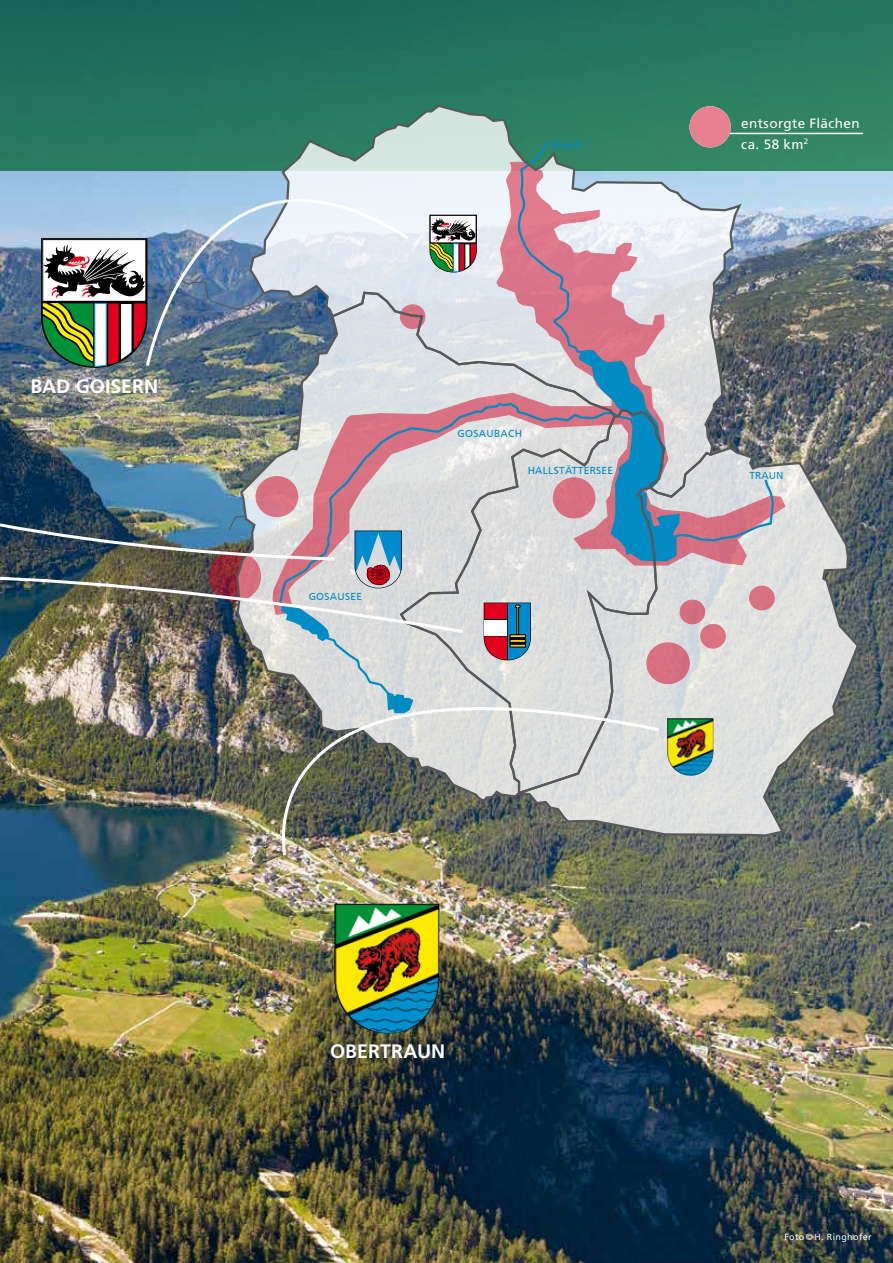
<style>
.page{position:relative;width:893px;height:1263px;background:#fff}
.page>*{position:absolute;margin:0;border:0;box-sizing:border-box;transform-origin:0 0}
.t1{font:700 19.5px "Frutiger LT Std";color:#fff}
.t2{font:13.5px/21px "Frutiger LT Std";letter-spacing:.03em;color:#fff}
.t3{font:10.2px "Frutiger CE";letter-spacing:.03em;color:#008bc3}
.t4{font:9px "Frutiger LT Std";letter-spacing:.04em;color:#fff}
</style>
<div class="page">
<img style="left:0;top:171px;width:893px;height:1092px">
<div style="left:0;top:0;width:893px;height:171px;background:linear-gradient(to right,#1d6b5b,#297e62)"></div>
<svg style="left:662px;top:445px;width:198px;height:393px;background:#b8b7b7"></svg>
<svg style="left:248px;top:103px;width:494px;height:365px;background:#cecdd0"></svg>
<svg style="left:779px;top:830px;width:11px;height:12px"></svg>
<svg style="left:398px;top:408px;width:268px;height:388px;background:#d7cfd2"></svg>
<svg style="left:41px;top:238px;width:103px;height:103px"></svg>
<svg style="left:429px;top:215px;width:48px;height:57px"></svg>
<svg style="left:484px;top:603px;width:47px;height:39px"></svg>
<div style="left:484px;top:620px;width:23px;height:16px;background:#fff"></div>
<svg style="left:144px;top:106px;width:268px;height:263px;background:#90b0b8"></svg>
<img style="left:0;top:341px;width:338px;height:127px">
<img style="left:0;top:468px;width:466px;height:254px">
<img style="left:240px;top:642px;width:422px;height:216px">
<hr style="left:727px;top:133px;width:136px;height:1px;background:#fff">
<svg style="left:516px;top:106px;width:309px;height:456px;background:#a0a5ab"></svg>
<img style="left:334px;top:904px;width:105px;height:129px">
<img style="left:667px;top:718px;width:46px;height:58px">
<h1 class="t1" style="left:30px;top:375px;width:129px">BAD GOISERN</h1>
<p class="t3" style="left:549px;top:138px;width:35px">TRAUN</p>
<p class="t3" style="left:309px;top:590px;width:55px">GOSAUSEE</p>
<p class="t3" style="left:458px;top:427px;width:66px">GOSAUBACH</p>
<p class="t3" style="left:528px;top:465px;width:87px">HALLSTÄTTERSEE</p>
<h2 class="t2" style="left:741px;top:113px;width:120px">entsorgte Flächen ca. 58 km<sup>2</sup></h2>
<p class="t3" style="left:749px;top:469px;width:35px">TRAUN</p>
<h1 class="t1" style="left:330px;top:1040px;width:117px">OBERTRAUN</h1>
<p class="t4" style="left:784px;top:1231px;width:89px">Foto © H. Ringhofer</p>
</div>
